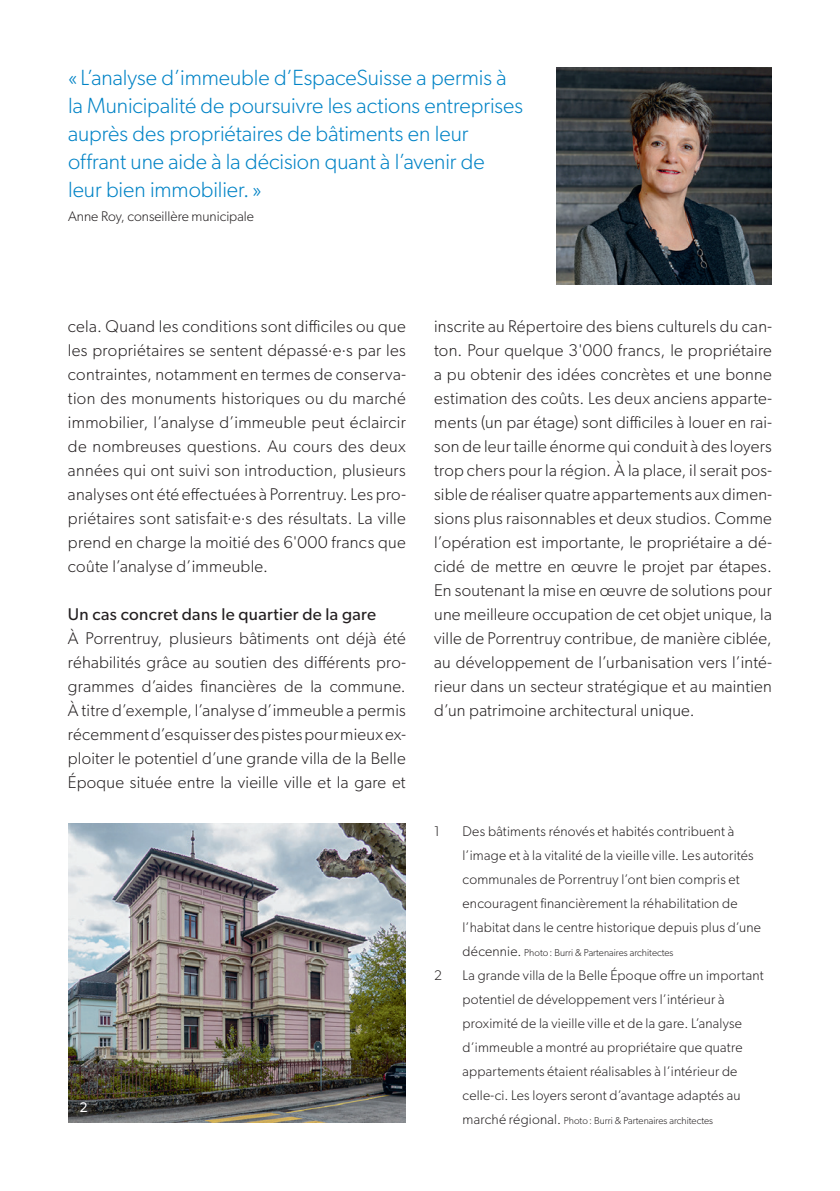
<style>
.page{position:relative;width:840px;height:1191px;background:#fff}
.page>*{position:absolute;margin:0;border:0;box-sizing:border-box;transform-origin:0 0}
.t1{font:300 22px/28px "Gibson";color:#0083c6}
.t2{font:300 17px/24px "Gibson";letter-spacing:.015em;color:#231f20;text-align:justify}
.t3{font:17px "Gibson";letter-spacing:.02em;color:#231f20}
.t4{font:300 14px/24px "Gibson";letter-spacing:.015em;color:#231f20}
.t5{font:14px "Gibson";color:#fff}
.t6{font:300 10px "Gibson";color:#231f20}
.s1{font-size:14px}
</style>
<div class="page">
<img style="left:556px;top:68px;width:215px;height:216px">
<img style="left:68px;top:823px;width:337px;height:300px">
<p class="t1" style="left:68px;top:63px;width:456px">« L’analyse d’immeuble d’EspaceSuisse a permis à la Municipalité de poursuivre les actions entreprises auprès des propriétaires de bâtiments en leur offrant une aide à la décision quant à l’avenir de leur bien immobilier. »</p>
<p class="t4" style="left:68px;top:204px;width:187px">Anne Roy, conseillère municipale</p>
<p class="t2" style="left:68px;top:314px;width:339px">cela. Quand les conditions sont difficiles ou que les propriétaires se sentent dépassé·e·s par les contraintes, notamment en termes de conserva&shy;tion des monuments historiques ou du marché immobilier, l’analyse d’immeuble peut éclaircir de nombreuses questions. Au cours des deux années qui ont suivi son introduction, plusieurs analyses ont été effectuées à Porrentruy. Les pro&shy;priétaires sont satisfait·e·s des résultats. La ville prend en charge la moitié des 6'000 francs que coûte l’analyse d’immeuble.</p>
<p class="t3" style="left:68px;top:604px;width:310px">Un cas concret dans le quartier de la gare</p>
<p class="t2" style="left:68px;top:626px;width:339px">À Porrentruy, plusieurs bâtiments ont déjà été réhabilités grâce au soutien des différents pro&shy;grammes d’aides financières de la commune.<br>À titre d’exemple, l’analyse d’immeuble a permis récemment d’esquisser des pistes pour mieux ex&shy;ploiter le potentiel d’une grande villa de la Belle Époque située entre la vieille ville et la gare et</p>
<p class="t5" style="left:79px;top:1098px;width:10px">2</p>
<p class="t2" style="left:434px;top:314px;width:339px">inscrite au Répertoire des biens culturels du can&shy;ton. Pour quelque 3'000 francs, le propriétaire a pu obtenir des idées concrètes et une bonne estimation des coûts. Les deux anciens apparte&shy;ments (un par étage) sont difficiles à louer en rai&shy;son de leur taille énorme qui conduit à des loyers trop chers pour la région. À la place, il serait pos&shy;sible de réaliser quatre appartements aux dimen&shy;sions plus raisonnables et deux studios. Comme l’opération est importante, le propriétaire a dé&shy;cidé de mettre en œuvre le projet par étapes.<br>En soutenant la mise en œuvre de solutions pour une meilleure occupation de cet objet unique, la ville de Porrentruy contribue, de manière ciblée, au développement de l’urbanisation vers l’inté&shy;rieur dans un secteur stratégique et au maintien d’un patrimoine architectural unique.</p>
<p class="t4" style="left:434px;top:819px;width:7px">1</p>
<p class="t4" style="left:462px;top:819px;width:300px">Des bâtiments rénovés et habités contribuent à l’image et à la vitalité de la vieille ville. Les autorités communales de Porrentruy l’ont bien compris et encouragent financièrement la réhabilitation de l’habitat dans le centre historique depuis plus d’une</p>
<p class="t6" style="left:462px;top:946px;width:212px"><span class="s1">décennie.</span> Photo: Burri &amp; Partenaires architectes</p>
<p class="t4" style="left:434px;top:963px;width:9px">2</p>
<p class="t4" style="left:462px;top:963px;width:302px">La grande villa de la Belle Époque offre un important potentiel de développement vers l’intérieur à proximité de la vieille ville et de la gare. L’analyse d’immeuble a montré au propriétaire que quatre appartements étaient réalisables à l’intérieur de celle-ci. Les loyers seront d’avantage adaptés au</p>
<p class="t6" style="left:462px;top:1114px;width:252px"><span class="s1">marché régional.</span> Photo: Burri &amp; Partenaires architectes</p>
</div>
